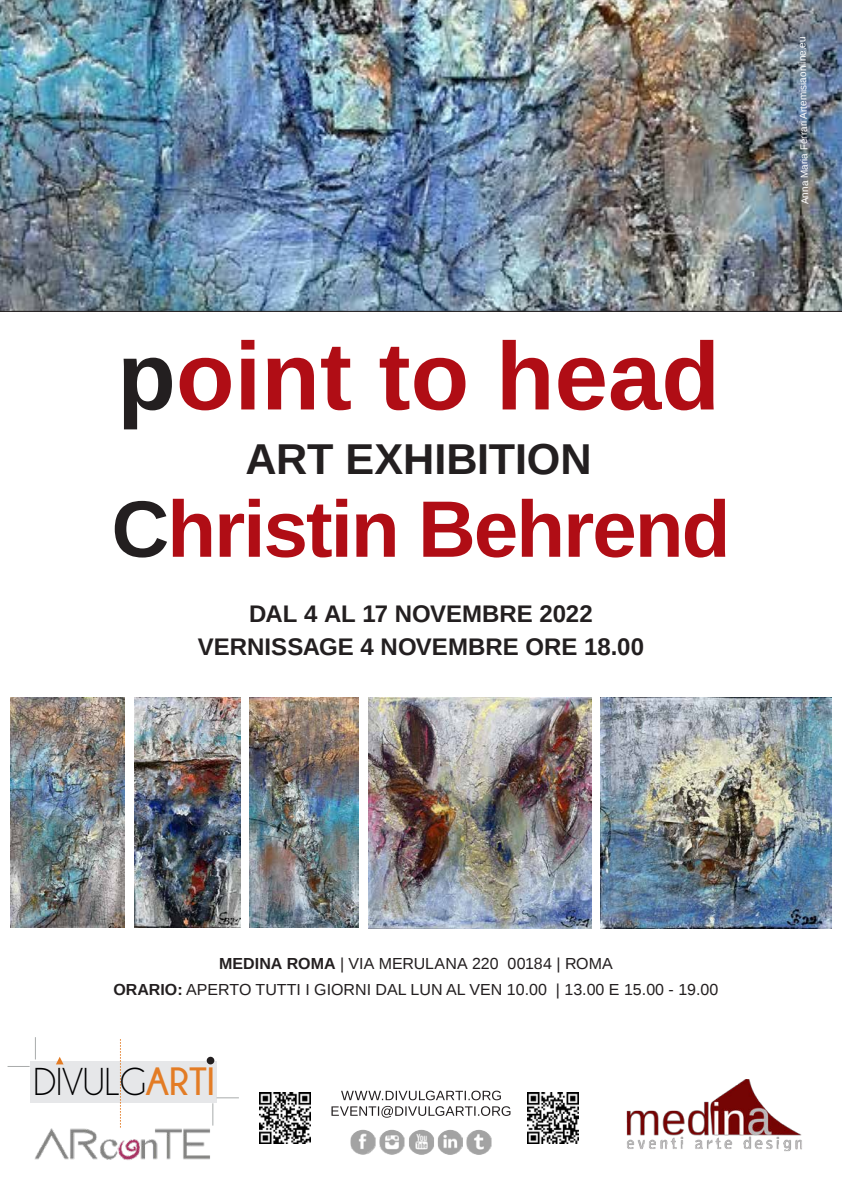
<style>
.page{position:relative;width:842px;height:1191px;background:#fff}
.page>*{position:absolute;margin:0;border:0;box-sizing:border-box;transform-origin:0 0}
.t1{font:700 96px "Liberation Sans";color:#b00d15}
.t2{font:700 80px "Liberation Sans";letter-spacing:-.025em;color:#b00d15}
.t3{font:700 43.2px "Liberation Sans";letter-spacing:-.005em;color:#231f20}
.t4{font:39.3px "Champagne&Limousines";color:#000001}
.t5{font:700 24px/33.6px "Liberation Sans";color:#231f20;text-align:center}
.t6{font:16px/25.8px "Liberation Sans";color:#231f20;text-align:center}
.t7{font:10px "Liberation Sans";color:#fff}
.s1{color:#231f20}
.s2{font-weight:700}
.s3{font-weight:700;color:#e37c25}
</style>
<div class="page">
<img style="left:0;top:0;width:842px;height:312px">
<img style="left:260px;top:1092px;width:51px;height:51px">
<img style="left:527px;top:1092px;width:51px;height:51px">
<img style="left:134px;top:698px;width:106px;height:229px">
<img style="left:368px;top:697px;width:223px;height:231px">
<img style="left:601px;top:697px;width:230px;height:231px">
<img style="left:250px;top:698px;width:109px;height:229px">
<img style="left:11px;top:698px;width:114px;height:229px">
<img style="left:35px;top:1120px;width:179px;height:40px">
<div style="left:30px;top:1060px;width:187px;height:42px;background:#e6e7e9"></div>
<svg style="left:213px;top:1097px;width:26px;height:28px"></svg>
<svg style="left:120px;top:1039px;width:1px;height:88px"></svg>
<svg style="left:35px;top:1037px;width:1px;height:22px"></svg>
<svg style="left:8px;top:1066px;width:22px;height:1px"></svg>
<svg style="left:56px;top:1057px;width:8px;height:7px"></svg>
<div style="left:207px;top:1056px;width:7px;height:8px;background:#231f20;border-radius:50%"></div>
<img style="left:626px;top:1079px;width:176px;height:73px">
<img style="left:350px;top:1129px;width:26px;height:26px">
<img style="left:379px;top:1129px;width:25px;height:26px">
<img style="left:409px;top:1129px;width:25px;height:26px">
<img style="left:438px;top:1129px;width:25px;height:26px">
<img style="left:466px;top:1130px;width:25px;height:25px">
<svg style="left:331px;top:1090px;width:179px;height:27px"></svg>
<h1 class="t1" style="left:117px;top:340px;width:604px"><span class="s1">p</span>oint to head</h1>
<h3 class="t3" style="left:246px;top:443px;width:347px">ART EXHIBITION</h3>
<h2 class="t2" style="left:111px;top:499px;width:620px"><span class="s1">C</span>hristin Behrend</h2>
<h3 class="t5" style="left:198px;top:599px;width:448px">DAL 4 AL 17 NOVEMBRE 2022<br>VERNISSAGE 4 NOVEMBRE ORE 18.00</h3>
<p class="t7" style="left:801px;top:204px;width:169px;rotate:-91deg">Anna Maria Ferrari Artemisiaonline.eu</p>
<p class="t6" style="left:113px;top:952px;width:606px"><span class="s2">MEDINA ROMA</span> | VIA MERULANA 220 00184 | ROMA<br><span class="s2">ORARIO:</span> APERTO TUTTI I GIORNI DAL LUN AL VEN 10.00 | 13.00 E 15.00 - 19.00</p>
<h3 class="t4" style="left:33px;top:1058px;width:183px">DIVULG<span class="s3">ARTI</span></h3>
</div>
